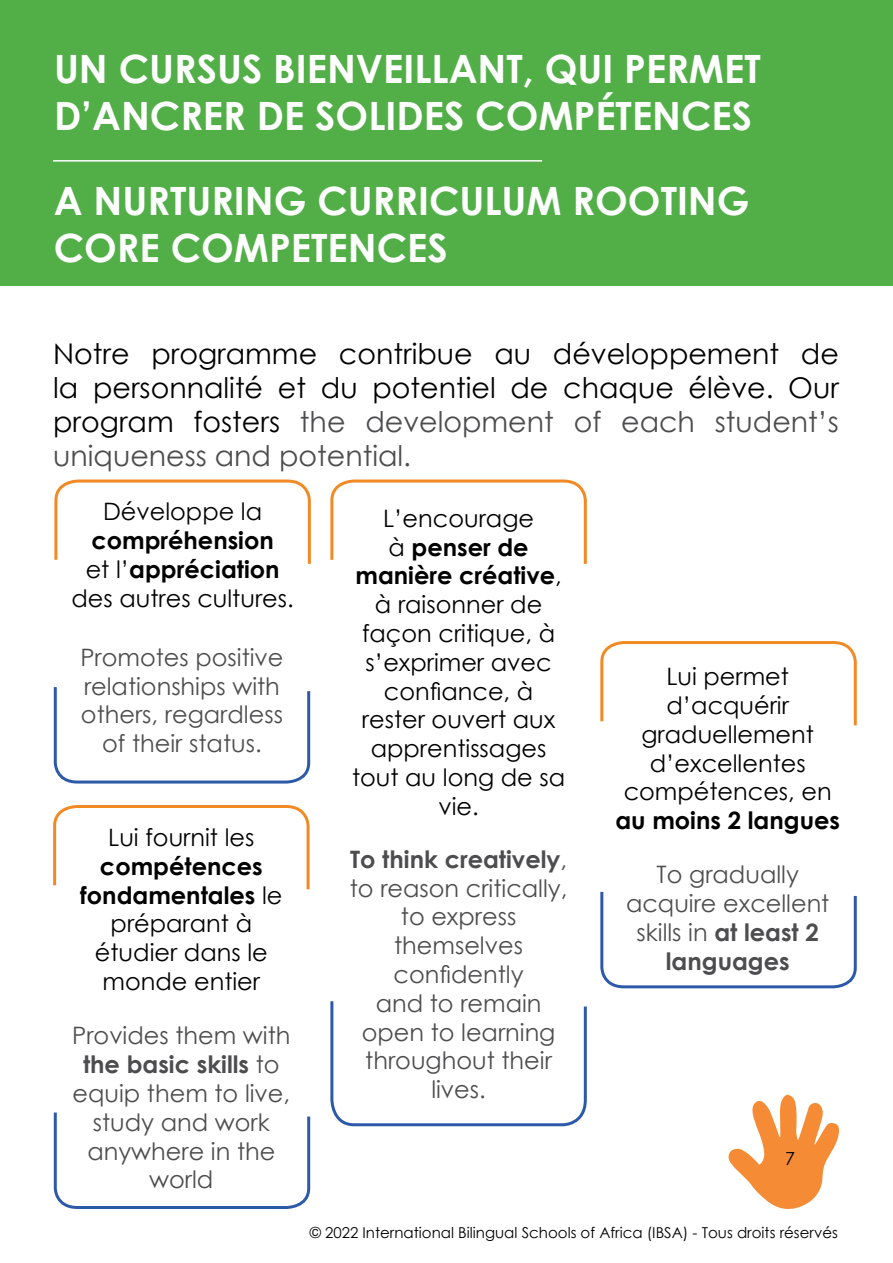
<style>
.page{position:relative;width:893px;height:1263px;background:#fff}
.page>*{position:absolute;margin:0;border:0;box-sizing:border-box;transform-origin:0 0}
.t1{font:700 39px/46.8px "Century Gothic";color:#fff}
.t2{font:28.5px/34.2px "Century Gothic";color:#000;text-align:justify}
.t3{font:24px/28.8px "Century Gothic";color:#4d4d4f;text-align:center}
.t4{font:24px/28.8px "Century Gothic";color:#000;text-align:center}
.t5{font:700 24px/28.8px "Century Gothic";color:#000;text-align:center}
.t6{font:18px "Century Gothic";color:#000}
.t7{font:15px "Century Gothic";color:#000}
.s1{color:#4d4d4f}
.s2{font-weight:400}
.s3{font-weight:700}
</style>
<div class="page">
<svg style="left:728px;top:1095px;width:111px;height:114px"></svg>
<div style="left:0;top:0;width:893px;height:286px;background:#52af48"></div>
<svg style="left:53px;top:687px;width:258px;height:97px"></svg>
<svg style="left:53px;top:1112px;width:258px;height:97px"></svg>
<svg style="left:54px;top:479px;width:257px;height:85px"></svg>
<svg style="left:53px;top:805px;width:257px;height:85px"></svg>
<hr style="left:53px;top:160px;width:489px;height:2px;background:#fff">
<svg style="left:600px;top:891px;width:257px;height:98px"></svg>
<svg style="left:600px;top:641px;width:257px;height:85px"></svg>
<svg style="left:330px;top:1001px;width:257px;height:126px"></svg>
<svg style="left:330px;top:479px;width:257px;height:85px"></svg>
<h1 class="t1" style="left:54px;top:44px;width:708px">UN CURSUS BIENVEILLANT, QUI PERMET<br>D’ANCRER DE SOLIDES COMPÉTENCES</h1>
<h1 class="t1" style="left:54px;top:176px;width:697px">A NURTURING CURRICULUM ROOTING<br>CORE COMPETENCES</h1>
<p class="t2" style="left:53px;top:336px;width:787px">Notre programme contribue au développement de la personnalité et du potentiel de chaque élève. Our program fosters <span class="s1">the development of each student’s uniqueness and potential.</span></p>
<p class="t4" style="left:103px;top:497px;width:161px">Développe la</p>
<p class="t5" style="left:71px;top:525px;width:224px">compréhension<br><span class="s2">et l’</span>appréciation <span class="s2">des autres cultures.</span></p>
<p class="t3" style="left:80px;top:642px;width:205px">Promotes positive relationships with others, regardless of their status.</p>
<p class="t4" style="left:108px;top:822px;width:148px">Lui fournit les</p>
<p class="t4" style="left:80px;top:851px;width:204px"><span class="s3">compétences fondamentales</span> le préparant à étudier dans le monde entier</p>
<p class="t3" style="left:72px;top:1021px;width:220px">Provides them with <span class="s3">the basic skills</span> to equip them to live, study and work anywhere in the world</p>
<p class="t4" style="left:352px;top:503px;width:215px">L’encourage<br>à <span class="s3">penser de manière créative</span>, à raisonner de façon critique, à s’exprimer avec confiance, à rester ouvert aux apprentissages tout au long de sa vie.</p>
<p class="t3" style="left:350px;top:844px;width:219px"><span class="s3">To think creatively</span>, to reason critically, to express themselves confidently<br>and to remain open to learning throughout their lives.</p>
<p class="t4" style="left:624px;top:662px;width:210px">Lui permet d’acquérir graduellement d’excellentes compétences, en</p>
<p class="t5" style="left:615px;top:805px;width:226px">au moins 2 langues</p>
<p class="t3" style="left:626px;top:860px;width:205px">To gradually acquire excellent skills in <span class="s3">at least 2 languages</span></p>
<p class="t6" style="left:785px;top:1146px;width:11px">7</p>
<p class="t7" style="left:310px;top:1222px;width:530px">© 2022 International Bilingual Schools of Africa (IBSA) - Tous droits réservés</p>
</div>
